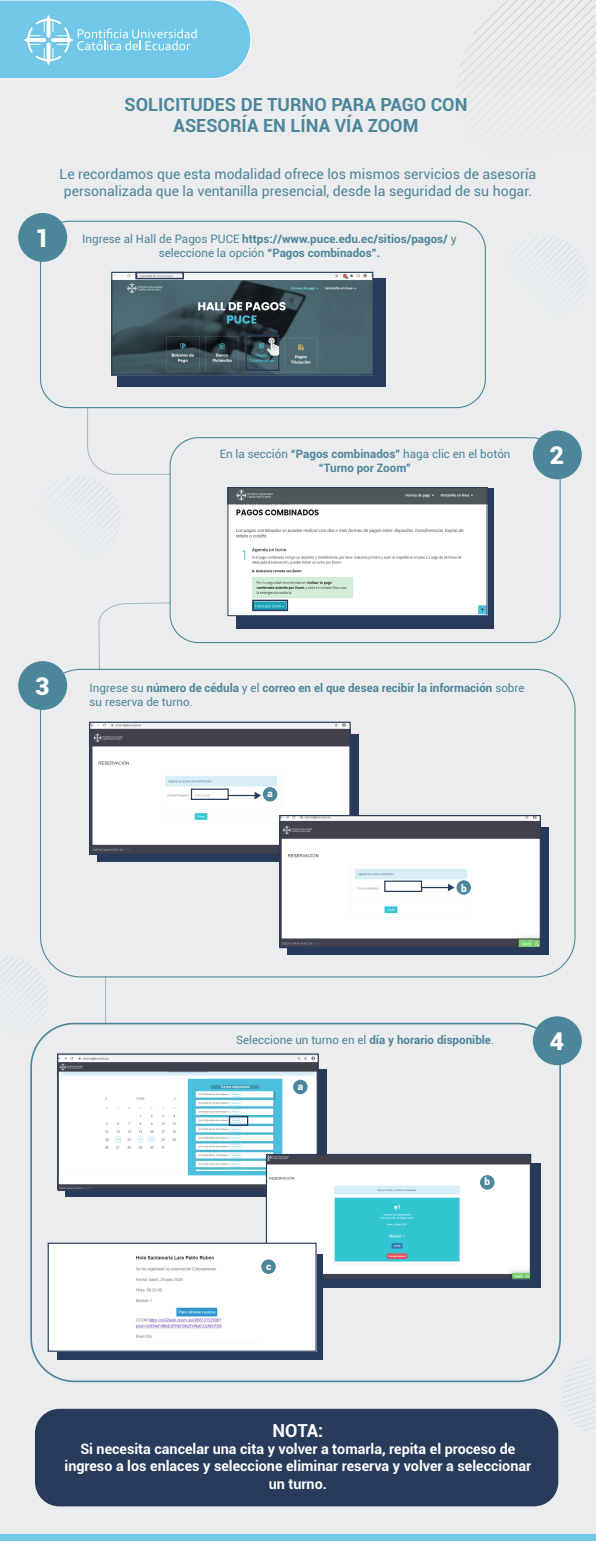
<style>
.page{position:relative;width:596px;height:1541px;background:#fff}
.page>*{position:absolute;margin:0;border:0;box-sizing:border-box;transform-origin:0 0}
.t1{font:900 24.5px "Roboto";color:#fff}
.t2{font:700 18.1px/21.7px "Roboto";color:#4c869b;text-align:center}
.t3{font:700 18px "Roboto";color:#fff}
.t4{font:700 14.3px/17.2px "Roboto";color:#fff;text-align:center}
.t5{font:14px/16.8px "Roboto";color:#4c869b}
.t6{font:700 11.6px/13.9px "Roboto";color:#4c869b;text-align:center}
.t7{font:11.6px "Roboto";color:#4c869b}
.t8{font:900 10px "Roboto";color:#fff}
.s1{font-weight:400}
.s2{font-weight:700}
</style>
<div class="page">
<div style="left:0;top:0;width:595px;height:1541px;background:#ebeced"></div>
<div style="left:117px;top:278px;width:268px;height:109px;background:#283b5b"></div>
<svg style="left:0;top:0;width:251px;height:79px"></svg>
<div style="left:35px;top:1408px;width:523px;height:98px;background:#283b5b;border-radius:24px"></div>
<div style="left:40px;top:221px;width:445px;height:187px;border:1px solid #4c869b;border-radius:29px"></div>
<div style="left:18px;top:213px;width:49px;height:49px;background:#4c869b;border-radius:50%"></div>
<div style="left:169px;top:437px;width:391px;height:206px;border:1px solid #4c869b;border-radius:28px"></div>
<div style="left:532px;top:430px;width:49px;height:49px;background:#4c869b;border-radius:50%"></div>
<div style="left:97px;top:734px;width:262px;height:127px;background:#283b5b"></div>
<div style="left:18px;top:661px;width:49px;height:49px;background:#4c869b;border-radius:50%"></div>
<div style="left:30px;top:1022px;width:530px;height:360px;border:2px solid #4c869b;border-radius:43px"></div>
<div style="left:532px;top:1016px;width:49px;height:49px;background:#4c869b;border-radius:50%"></div>
<div style="left:0;top:1533px;width:595px;height:8px;background:#71c7e7"></div>
<svg style="left:457px;top:0;width:138px;height:113px"></svg>
<svg style="left:511px;top:236px;width:76px;height:77px"></svg>
<svg style="left:0;top:956px;width:48px;height:85px"></svg>
<svg style="left:555px;top:1345px;width:40px;height:97px"></svg>
<svg style="left:98px;top:602px;width:72px;height:67px"></svg>
<svg style="left:43px;top:408px;width:127px;height:153px"></svg>
<div style="left:236px;top:488px;width:257px;height:141px;background:#283b5b"></div>
<img style="left:229px;top:489px;width:256px;height:125px">
<div style="left:252px;top:600px;width:36px;height:11px;border:2px solid #283b5b"></div>
<div style="left:227px;top:487px;width:260px;height:129px;border:1px solid #283b5b"></div>
<img style="left:113px;top:274px;width:258px;height:100px">
<div style="left:135px;top:272px;width:49px;height:7px;border:2px solid #283b5b"></div>
<div style="left:111px;top:272px;width:262px;height:104px;border:1px solid #283b5b"></div>
<img style="left:91px;top:723px;width:257px;height:130px">
<div style="left:191px;top:788px;width:38px;height:12px;border:1px solid #283b5b"></div>
<div style="left:263px;top:787px;width:14px;height:14px;background:#4c869b;border-radius:50%"></div>
<hr style="left:228px;top:795px;width:30px;height:1px;background:#283b5b">
<svg style="left:254px;top:792px;width:7px;height:7px"></svg>
<div style="left:89px;top:721px;width:261px;height:134px;border:1px solid #283b5b"></div>
<div style="left:287px;top:828px;width:262px;height:127px;background:#283b5b"></div>
<img style="left:281px;top:817px;width:257px;height:129px">
<div style="left:279px;top:815px;width:261px;height:133px;border:1px solid #283b5b"></div>
<div style="left:384px;top:880px;width:38px;height:12px;border:1px solid #283b5b"></div>
<hr style="left:421px;top:887px;width:30px;height:1px;background:#283b5b">
<svg style="left:447px;top:884px;width:7px;height:7px"></svg>
<div style="left:456px;top:880px;width:14px;height:15px;background:#4c869b;border-radius:50%"></div>
<div style="left:65px;top:1070px;width:262px;height:127px;background:#283b5b"></div>
<img style="left:59px;top:1056px;width:257px;height:132px">
<div style="left:229px;top:1116px;width:19px;height:10px;border:1px solid #283b5b"></div>
<div style="left:57px;top:1053px;width:261px;height:137px;border:1px solid #283b5b"></div>
<div style="left:276px;top:1163px;width:263px;height:124px;background:#283b5b"></div>
<img style="left:268px;top:1156px;width:261px;height:121px">
<div style="left:266px;top:1154px;width:265px;height:125px;border:1px solid #283b5b"></div>
<div style="left:58px;top:1254px;width:264px;height:106px;background:#283b5b"></div>
<img style="left:50px;top:1244px;width:264px;height:105px">
<div style="left:48px;top:1242px;width:268px;height:109px;border:1px solid #283b5b"></div>
<div style="left:293px;top:1079px;width:14px;height:15px;background:#4c869b;border-radius:50%"></div>
<div style="left:479px;top:1175px;width:15px;height:14px;background:#4c869b;border-radius:50%"></div>
<div style="left:261px;top:1259px;width:14px;height:15px;background:#4c869b;border-radius:50%"></div>
<hr style="left:105px;top:977px;width:1px;height:46px;background:#4c869b">
<div style="left:245px;top:334px;width:34px;height:37px;border:2px solid #283b5b"></div>
<svg style="left:266px;top:338px;width:13px;height:18px"></svg>
<h1 class="t1" style="left:35px;top:221px;width:16px">1</h1>
<h2 class="t2" style="left:124px;top:93px;width:344px">SOLICITUDES DE TURNO PARA PAGO CON<br>ASESORÍA EN LÍNA VÍA ZOOM</h2>
<p class="t5" style="left:60px;top:165px;width:478px">Le recordamos que esta modalidad ofrece los mismos servicios de asesoría personalizada que la ventanilla presencial, desde la seguridad de su hogar.</p>
<p class="t6" style="left:82px;top:231px;width:375px"><span class="s1">Ingrese al Hall de Pagos PUCE</span> https://www.puce.edu.ec/sitios/pagos/ <span class="s1">y seleccione la opción</span> “Pagos combinados”.</p>
<p class="t6" style="left:219px;top:447px;width:292px"><span class="s1">En la sección</span> “Pagos combinados” <span class="s1">haga clic en el botón </span>“Turno por Zoom”</p>
<h1 class="t1" style="left:549px;top:438px;width:16px">2</h1>
<h1 class="t1" style="left:35px;top:669px;width:16px">3</h1>
<p class="t6" style="left:89px;top:680px;width:436px;text-align:left"><span class="s1">Ingrese su</span> número de cédula <span class="s1">y el</span> correo en el que desea recibir la información <span class="s1">sobre su reserva de turno.</span></p>
<p class="t8" style="left:267px;top:786px;width:7px">a</p>
<p class="t8" style="left:461px;top:881px;width:7px">b</p>
<p class="t7" style="left:236px;top:1032px;width:259px">Seleccione un turno en el <span class="s2">día y horario disponible</span>.</p>
<h1 class="t1" style="left:549px;top:1024px;width:16px">4</h1>
<p class="t8" style="left:297px;top:1079px;width:7px">a</p>
<p class="t8" style="left:266px;top:1259px;width:7px">c</p>
<p class="t8" style="left:484px;top:1174px;width:7px">b</p>
<h3 class="t3" style="left:272px;top:1418px;width:52px">NOTA:</h3>
<p class="t4" style="left:65px;top:1440px;width:468px">Si necesita cancelar una cita y volver a tomarla, repita el proceso de ingreso a los enlaces y seleccione eliminar reserva y volver a seleccionar un turno.</p>
</div>
